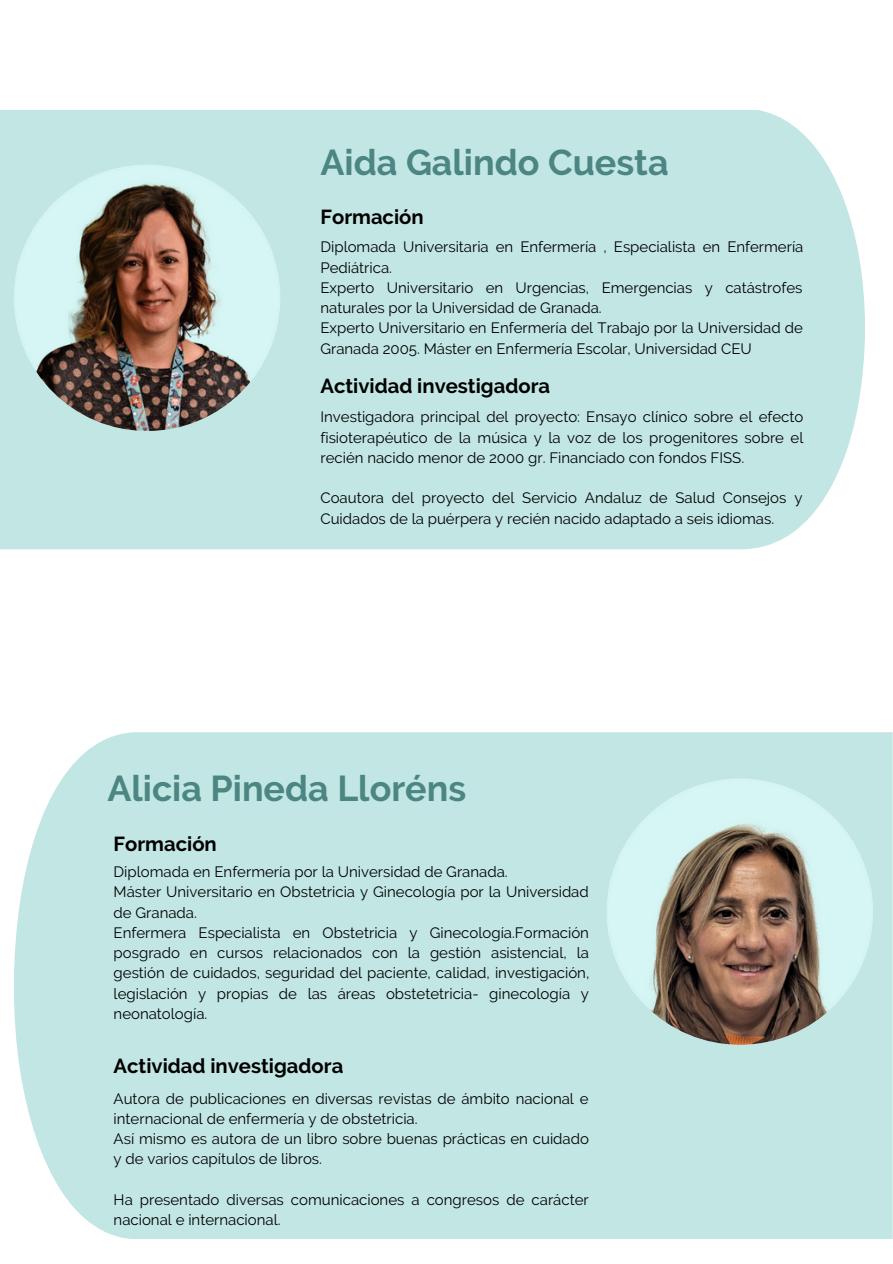
<style>
.page{position:relative;width:893px;height:1264px;background:#fff}
.page>*{position:absolute;margin:0;border:0;box-sizing:border-box;transform-origin:0 0}
.t1{font:700 35.85px "Raleway";color:#4c8682}
.t2{font:700 20.25px "Raleway";color:#000}
.t3{font:15px/20.2px "Raleway";color:#000}
</style>
<div class="page">
<div style="left:0;top:110px;width:865px;height:439px;background:#c2e6e4"></div>
<img style="left:14px;top:164px;width:266px;height:267px;border-radius:50%">
<div style="left:14px;top:732px;width:878px;height:506px;background:#c2e6e4"></div>
<img style="left:606px;top:778px;width:267px;height:266px;border-radius:50%">
<h1 class="t1" style="left:320px;top:141px;width:349px">Aida Galindo Cuesta</h1>
<h2 class="t2" style="left:320px;top:205px;width:105px">Formación</h2>
<p class="t3" style="left:320px;top:237px;width:484px">Diplomada Universitaria en Enfermería , Especialista en Enfermería Pediátrica.<br>Experto Universitario en Urgencias, Emergencias y catástrofes naturales por la Universidad de Granada.<br>Experto Universitario en Enfermería del Trabajo por la Universidad de Granada 2005. Máster en Enfermería Escolar, Universidad CEU</p>
<h2 class="t2" style="left:320px;top:374px;width:231px">Actividad investigadora</h2>
<p class="t3" style="left:320px;top:407px;width:484px;text-align:justify">Investigadora principal del proyecto: Ensayo clínico sobre el efecto fisioterapéutico de la música y la voz de los progenitores sobre el recién nacido menor de 2000 gr. Financiado con fondos FISS.</p>
<p class="t3" style="left:320px;top:488px;width:483px">Coautora del proyecto del Servicio Andaluz de Salud Consejos y<br>Cuidados de la puérpera y recién nacido adaptado a seis idiomas.</p>
<h1 class="t1" style="left:107px;top:767px;width:360px">Alicia Pineda Lloréns</h1>
<h2 class="t2" style="left:114px;top:831px;width:105px">Formación</h2>
<p class="t3" style="left:114px;top:861px;width:477px">Diplomada en Enfermería por la Universidad de Granada.<br>Máster Universitario en Obstetricia y Ginecología por la Universidad de Granada.<br>Enfermera Especialista en Obstetricia y Ginecología.Formación posgrado en cursos relacionados con la gestión asistencial, la gestión de cuidados, seguridad del paciente, calidad, investigación, legislación y propias de las áreas obstetetricia- ginecología y neonatología.</p>
<h2 class="t2" style="left:114px;top:1054px;width:231px">Actividad investigadora</h2>
<p class="t3" style="left:114px;top:1088px;width:477px">Autora de publicaciones en diversas revistas de ámbito nacional e internacional de enfermería y de obstetricia.<br>Así mismo es autora de un libro sobre buenas prácticas en cuidado y de varios capítulos de libros.</p>
<p class="t3" style="left:114px;top:1189px;width:476px">Ha presentado diversas comunicaciones a congresos de carácter nacional e internacional.</p>
</div>
